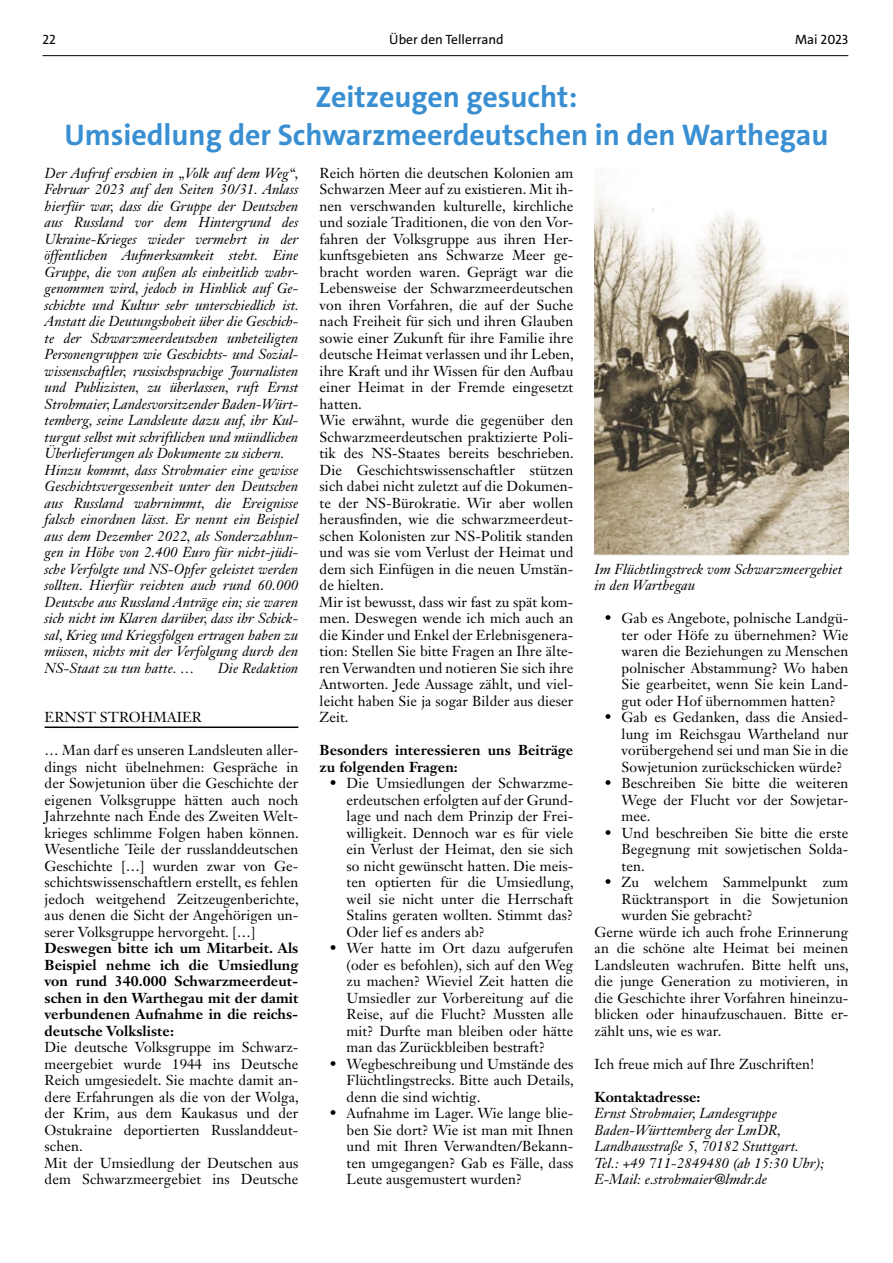
<style>
.page{position:relative;width:893px;height:1263px;background:#fff}
.page>*{position:absolute;margin:0;border:0;box-sizing:border-box;transform-origin:0 0}
.t1{font:700 30px/37.2px "The Sans";color:#398fd1;text-align:center}
.t2{font:14.25px/16.5px "Janson Text LT Std";letter-spacing:.005em;color:#000;text-align:justify}
.t3{font:italic 14.25px/16.5px "Janson Text LT Std";color:#000}
.t4{font:700 14.25px/16.5px "Janson Text LT Std";letter-spacing:.005em;color:#000;text-align:justify}
.t5{font:13.5px "The Sans";color:#000}
</style>
<div class="page">
<hr style="left:43px;top:55px;width:805px;height:1px;background:#000">
<hr style="left:45px;top:726px;width:253px;height:2px;background:#000">
<img style="left:595px;top:169px;width:253px;height:387px">
<p class="t5" style="left:43px;top:31px;width:15px">22</p>
<p class="t5" style="left:389px;top:31px;width:116px">Über den Tellerrand</p>
<p class="t5" style="left:795px;top:31px;width:55px">Mai 2023</p>
<h1 class="t1" style="left:64px;top:79px;width:766px">Zeitzeugen gesucht:<br>Umsiedlung der Schwarzmeerdeutschen in den Warthegau</h1>
<p class="t2" style="left:320px;top:164px;width:256px;text-align:left">Reich hörten die deutschen Kolonien am Schwarzen Meer auf zu existieren. Mit ih&shy;nen verschwanden kulturelle, kirchliche und soziale Traditionen, die von den Vor&shy;fahren der Volksgruppe aus ihren Her&shy;kunftsgebieten ans Schwarze Meer ge&shy;bracht worden waren. Geprägt war die Lebensweise der Schwarzmeerdeutschen von ihren Vorfahren, die auf der Suche nach Freiheit für sich und ihren Glauben sowie einer Zukunft für ihre Familie ihre deutsche Heimat verlassen und ihr Leben, ihre Kraft und ihr Wissen für den Aufbau einer Heimat in der Fremde eingesetzt hatten.<br>Wie erwähnt, wurde die gegenüber den Schwarzmeerdeutschen praktizierte Poli&shy;tik des NS-Staates bereits beschrieben.<br>Die Geschichtswissenschaftler stützen sich dabei nicht zuletzt auf die Dokumen&shy;te der NS-Bürokratie. Wir aber wollen herausfinden, wie die schwarzmeerdeut&shy;schen Kolonisten zur NS-Politik standen und was sie vom Verlust der Heimat und dem sich Einfügen in die neuen Umstän&shy;de hielten.<br>Mir ist bewusst, dass wir fast zu spät kom&shy;men. Deswegen wende ich mich auch an die Kinder und Enkel der Erlebnisgenera&shy;tion: Stellen Sie bitte Fragen an Ihre älte&shy;ren Verwandten und notieren Sie sich ihre Antworten. Jede Aussage zählt, und viel&shy;leicht haben Sie ja sogar Bilder aus dieser Zeit.</p>
<p class="t4" style="left:320px;top:742px;width:255px">Besonders interessieren uns Beiträge zu folgenden Fragen:</p>
<p class="t2" style="left:347px;top:775px;width:229px;text-indent:-17px">• Die Umsiedlungen der Schwarzme&shy;erdeutschen erfolgten auf der Grund&shy;lage und nach dem Prinzip der Frei&shy;willigkeit. Dennoch war es für viele ein Verlust der Heimat, den sie sich so nicht gewünscht hatten. Die meis&shy;ten optierten für die Umsiedlung, weil sie nicht unter die Herrschaft Stalins geraten wollten. Stimmt das?<br>Oder lief es anders ab?</p>
<p class="t2" style="left:347px;top:940px;width:228px;text-indent:-17px">• Wer hatte im Ort dazu aufgerufen (oder es befohlen), sich auf den Weg zu machen? Wieviel Zeit hatten die Umsiedler zur Vorbereitung auf die Reise, auf die Flucht? Mussten alle mit? Durfte man bleiben oder hätte man das Zurückbleiben bestraft?</p>
<p class="t2" style="left:347px;top:1055px;width:229px;text-indent:-17px">• Wegbeschreibung und Umstände des Flüchtlingstrecks. Bitte auch Details, denn die sind wichtig.</p>
<p class="t2" style="left:347px;top:1105px;width:228px;text-indent:-17px">• Aufnahme im Lager. Wie lange blie&shy;ben Sie dort? Wie ist man mit Ihnen und mit Ihren Verwandten/Bekann&shy;ten umgegangen? Gab es Fälle, dass Leute ausgemustert wurden?</p>
<p class="t3" style="left:45px;top:165px;width:256px">Der Aufruf erschien in „Volk auf dem Weg“, Februar 2023 auf den Seiten 30/31. Anlass hierfür war, dass die Gruppe der Deutschen aus Russland vor dem Hintergrund des Ukraine-Krieges wieder vermehrt in der öffentlichen Aufmerksamkeit steht. Eine Gruppe, die von außen als einheitlich wahr&shy;genommen wird, jedoch in Hinblick auf Ge&shy;schichte und Kultur sehr unterschiedlich ist.<br>Anstatt die Deutungshoheit über die Geschich&shy;te der Schwarzmeerdeutschen unbeteiligten Personengruppen wie Geschichts- und Sozial&shy;wissenschaftler, russischsprachige Journalisten und Publizisten, zu überlassen, ruft Ernst Strohmaier, Landesvorsitzender Baden-Würt&shy;temberg, seine Landsleute dazu auf, ihr Kul&shy;turgut selbst mit schriftlichen und mündlichen Überlieferungen als Dokumente zu sichern.<br>Hinzu kommt, dass Strohmaier eine gewisse Geschichtsvergessenheit unter den Deutschen aus Russland wahrnimmt, die Ereignisse falsch einordnen lässt. Er nennt ein Beispiel aus dem Dezember 2022, als Sonderzahlun&shy;gen in Höhe von 2.400 Euro für nicht-jüdi&shy;sche Verfolgte und NS-Opfer geleistet werden sollten. Hierfür reichten auch rund 60.000<br>Deutsche aus Russland Anträge ein; sie waren sich nicht im Klaren darüber, dass ihr Schick&shy;sal, Krieg und Kriegsfolgen ertragen haben zu müssen, nichts mit der Verfolgung durch den NS-Staat zu tun hatte. …</p>
<p class="t3" style="left:595px;top:561px;width:249px">Im Flüchtlingstreck vom Schwarzmeergebiet in den Warthegau</p>
<p class="t2" style="left:622px;top:610px;width:228px;text-indent:-17px">• Gab es Angebote, polnische Landgü&shy;ter oder Höfe zu übernehmen? Wie waren die Beziehungen zu Menschen polnischer Abstammung? Wo haben Sie gearbeitet, wenn Sie kein Land&shy;gut oder Hof übernommen hatten?</p>
<p class="t2" style="left:622px;top:709px;width:228px;text-indent:-17px">• Gab es Gedanken, dass die Ansied&shy;lung im Reichsgau Wartheland nur vorübergehend sei und man Sie in die Sowjetunion zurückschicken würde?</p>
<p class="t2" style="left:622px;top:775px;width:228px;text-indent:-17px">• Beschreiben Sie bitte die weiteren Wege der Flucht vor der Sowjetar&shy;mee.</p>
<p class="t2" style="left:622px;top:824px;width:228px;text-indent:-17px">• Und beschreiben Sie bitte die erste Begegnung mit sowjetischen Solda&shy;ten.</p>
<p class="t2" style="left:605px;top:874px;width:245px">• Zu welchem Sammelpunkt zum</p>
<p class="t2" style="left:622px;top:890px;width:228px">Rücktransport in die Sowjetunion</p>
<p class="t2" style="left:622px;top:907px;width:133px">wurden Sie gebracht?</p>
<p class="t2" style="left:595px;top:923px;width:255px">Gerne würde ich auch frohe Erinnerung</p>
<p class="t2" style="left:595px;top:940px;width:255px">an die schöne alte Heimat bei meinen</p>
<p class="t2" style="left:595px;top:956px;width:256px">Landsleuten wachrufen. Bitte helft uns,</p>
<p class="t2" style="left:595px;top:973px;width:255px">die junge Generation zu motivieren, in</p>
<p class="t2" style="left:595px;top:989px;width:255px">die Geschichte ihrer Vorfahren hineinzu-</p>
<p class="t2" style="left:595px;top:1006px;width:255px">blicken oder hinaufzuschauen. Bitte er-</p>
<p class="t2" style="left:595px;top:1022px;width:128px">zählt uns, wie es war.</p>
<p class="t2" style="left:595px;top:1055px;width:221px">Ich freue mich auf Ihre Zuschriften!</p>
<p class="t4" style="left:595px;top:1088px;width:107px">Kontaktadresse:</p>
<p class="t3" style="left:595px;top:1105px;width:231px">Ernst Strohmaier, Landesgruppe Baden-Württemberg der LmDR, Landhausstraße 5, 70182 Stuttgart.<br>Tel.: +49 711-2849480 (ab 15:30 Uhr); E-Mail: e.strohmaier@lmdr.de</p>
<p class="t3" style="left:218px;top:660px;width:82px">Die Redaktion</p>
<p class="t2" style="left:45px;top:709px;width:159px">ERNST STROHMAIER</p>
<p class="t2" style="left:45px;top:742px;width:256px">… Man darf es unseren Landsleuten aller&shy;dings nicht übelnehmen: Gespräche in der Sowjetunion über die Geschichte der eigenen Volksgruppe hätten auch noch Jahrzehnte nach Ende des Zweiten Welt&shy;krieges schlimme Folgen haben können.<br>Wesentliche Teile der russlanddeutschen Geschichte […] wurden zwar von Ge&shy;schichtswissenschaftlern erstellt, es fehlen jedoch weitgehend Zeitzeugenberichte, aus denen die Sicht der Angehörigen un&shy;serer Volksgruppe hervorgeht. […]</p>
<p class="t4" style="left:45px;top:940px;width:255px">Deswegen bitte ich um Mitarbeit. Als Beispiel nehme ich die Umsiedlung von rund 340.000 Schwarzmeerdeut&shy;schen in den Warthegau mit der damit verbundenen Aufnahme in die reichs&shy;deutsche Volksliste:</p>
<p class="t2" style="left:45px;top:1039px;width:256px;text-align:left">Die deutsche Volksgruppe im Schwarz&shy;meergebiet wurde 1944 ins Deutsche Reich umgesiedelt. Sie machte damit an&shy;dere Erfahrungen als die von der Wolga, der Krim, aus dem Kaukasus und der Ostukraine deportierten Russlanddeut&shy;schen.<br>Mit der Umsiedlung der Deutschen aus dem Schwarzmeergebiet ins Deutsche</p>
</div>
